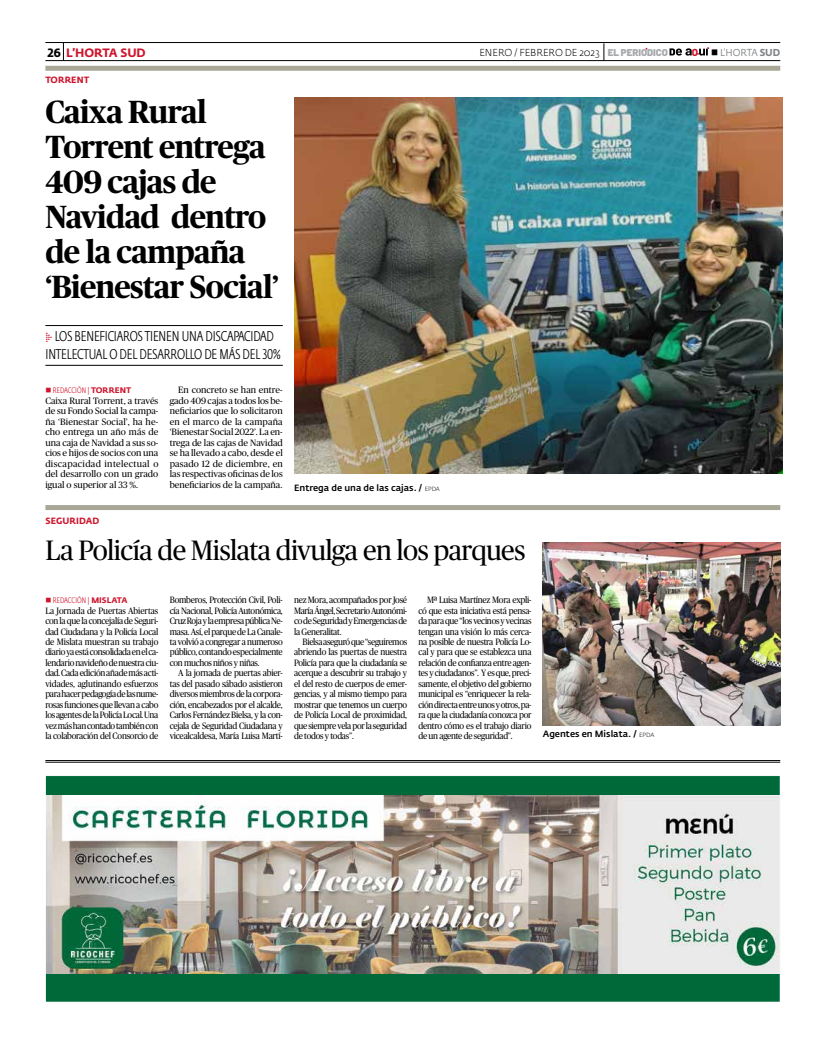
<style>
.page{position:relative;width:820px;height:1049px;background:#fff}
.page>*{position:absolute;margin:0;border:0;box-sizing:border-box;transform-origin:0 0}
.t1{font:700 32px/35px "Publico";letter-spacing:-.02em;color:#000}
.t2{font:28px "Publico";letter-spacing:-.02em;color:#000}
.t3{font:300 14px/18px "Fedra Sans Cond Std";letter-spacing:-.01em;color:#000}
.t4{font:700 12px "Fedra Sans Std";letter-spacing:-.005em;color:#ce152d}
.t5{font:800 10.1px "Barlow";color:#ce152d}
.t6{font:300 10px "Fedra Sans Std";letter-spacing:-.005em;color:#000}
.t7{font:10px "Fedra Sans Std";letter-spacing:-.025em;color:#808285;scale:.95 1}
.t8{font:9.2px/10.5px "Publico";letter-spacing:-.03em;color:#000;text-align:justify;scale:.92 1}
.t9{font:9.2px/10.5px "Publico";letter-spacing:-.03em;color:#000;text-align:justify}
.t10{font:500 9px "Fedra Sans Std";color:#000}
.t11{font:700 9px "Fedra Sans Std";letter-spacing:.005em;color:#ce152d}
.t12{font:300 8px "Fedra Sans Cond Std";letter-spacing:.01em;color:#ce152d}
.s1{color:#000}
.s2{font-size:18px}
.s3{font-family:"Barlow";font-weight:900;font-size:9.8px;color:#a7a9ac}
.s4{font-weight:700}
.s5{font-family:"Unit Slab Pro";font-weight:100;color:#ce152d}
.s6{font-family:"Fedra Sans Std";font-weight:700}
.s7{font-weight:300;font-size:6px}
</style>
<div class="page">
<hr style="left:45px;top:42px;width:735px;height:1px;background:#000">
<hr style="left:45px;top:60px;width:735px;height:1px;background:#000">
<svg style="left:669px;top:47px;width:39px;height:9px"></svg>
<svg style="left:63px;top:43px;width:1px;height:17px"></svg>
<img style="left:542px;top:542px;width:238px;height:184px">
<div style="left:45px;top:505px;width:735px;height:5px;background:#a9a897"></div>
<img style="left:294px;top:97px;width:488px;height:377px">
<hr style="left:45px;top:325px;width:238px;height:1px;background:#000">
<hr style="left:45px;top:365px;width:238px;height:1px;background:#000">
<div style="left:45px;top:66px;width:735px;height:5px;background:#a9a897"></div>
<div style="left:45px;top:775px;width:735px;height:227px;background:#006939"></div>
<img style="left:47px;top:795px;width:731px;height:179px">
<div style="left:45px;top:775px;width:735px;height:227px;border:1px solid #fff"></div>
<hr style="left:45px;top:760px;width:735px;height:1px;background:#000">
<hr style="left:45px;top:762px;width:735px;height:1px;background:#000">
<h3 class="t4" style="left:47px;top:45px;width:56px"><span class="s1">26</span> L’HORTA</h3>
<h3 class="t4" style="left:120px;top:45px;width:25px">SUD</h3>
<p class="t6" style="left:479px;top:46px;width:190px">ENERO / FEBRERO DE 2023 <span class="s2">|</span> <span class="s3">EL PERIoDICo</span></p>
<p class="t5" style="left:691px;top:44px;width:8px">O</p>
<p class="t7" style="left:710px;top:46px;width:73px"><span class="s1">■</span> L’HORTA <span class="s4">SUD</span></p>
<p class="t11" style="left:45px;top:74px;width:20px">TORRE</p>
<p class="t11" style="left:77px;top:74px;width:14px">NT</p>
<h1 class="t1" style="left:45px;top:94px;width:235px">Caixa Rural<br>Torrent entrega<br>409 cajas de<br>Navidad dentro de la campaña ‘Bienestar Social’</h1>
<h3 class="t3" style="left:45px;top:328px;width:236px"><span class="s5">▶</span> LOS BENEFICIAROS TIENEN UNA DISCAPACIDAD<br>INTELECTUAL O DEL DESARROLLO DE MÁS DEL 30%</h3>
<p class="t12" style="left:53px;top:386px;width:80px">REDACCIÓN | <span class="s6">TO RRENT</span></p>
<p class="t9" style="left:45px;top:395px;width:114px">Caixa Rural Torrent, a través de su Fondo Social la campa&shy;ña ‘Bienestar Social’, ha he&shy;cho entrega un año más de una caja de Navidad a sus so&shy;cios e hijos de socios con una discapacidad intelectual o del desarrollo con un grado igual o superior al 33 %.</p>
<p class="t9" style="left:170px;top:385px;width:114px;text-indent:9px">En concreto se han entre&shy;gado 409 cajas a todos los be&shy;neficiarios que lo solicitaron en el marco de la campaña ‘Bienestar Social 2022’. La en&shy;trega de las cajas de Navidad se ha llevado a cabo, desde el pasado 12 de diciembre, en las respectivas oficinas de los beneficiarios de la campaña.</p>
<p class="t10" style="left:294px;top:482px;width:136px">Entrega de una de las cajas. / <span class="s7">EPDA</span></p>
<p class="t11" style="left:45px;top:515px;width:55px">SEGURIDAD</p>
<h2 class="t2" style="left:45px;top:534px;width:481px">La Policía de Mislata divulga en los parques</h2>
<p class="t12" style="left:53px;top:595px;width:76px">REDACCIÓN | <span class="s6">M ISLATA</span></p>
<p class="t8" style="left:45px;top:605px;width:124px">La Jornada de Puertas Abiertas con la que la concejalía de Seguri&shy;dad Ciudadana y la Policía Local de Mislata muestran su trabajo diario ya está consolidada en el ca&shy;lendario navideño de nuestra ciu&shy;dad. Cada edición añade más acti&shy;vidades, aglutinando esfuerzos para hacer pedagogía de las nume&shy;rosas funciones que llevan a cabo los agentes de la Policía Local. Una vez más han contado también con la colaboración del Consorcio de</p>
<p class="t8" style="left:170px;top:594px;width:124px">Bomberos, Protección Civil, Poli&shy;cía Nacional, Policía Autonómica, Cruz Roja y la empresa pública Ne&shy;masa. Así, el parque de La Canale&shy;ta volvió a congregar a numeroso público, contando especialmente con muchos niños y niñas.</p>
<p class="t8" style="left:170px;top:668px;width:124px;text-indent:9px">A la jornada de puertas abier&shy;tas del pasado sábado asistieron diversos miembros de la corpora&shy;ción, encabezados por el alcalde, Carlos Fernández Bielsa, y la con&shy;cejala de Seguridad Ciudadana y vicealcaldesa, María Luisa Martí-</p>
<p class="t8" style="left:294px;top:594px;width:124px">nez Mora, acompañados por José María Ángel, Secretario Autonómi&shy;co de Seguridad y Emergencias de la Generalitat.</p>
<p class="t8" style="left:294px;top:636px;width:124px;text-indent:9px">Bielsa aseguró que “seguiremos abriendo las puertas de nuestra Policía para que la ciudadanía se acerque a descubrir su trabajo y el del resto de cuerpos de emer&shy;gencias, y al mismo tiempo para mostrar que tenemos un cuerpo de Policía Local de proximidad, que siempre vela por la seguridad de todos y todas”.</p>
<p class="t8" style="left:418px;top:594px;width:124px;text-indent:9px">Mª Luisa Martínez Mora expli&shy;có que esta iniciativa está pensa&shy;da para que “los vecinos y vecinas tengan una visión lo más cerca&shy;na posible de nuestra Policía Lo&shy;cal y para que se establezca una relación de confianza entre agen&shy;tes y ciudadanos”. Y es que, preci&shy;samente, el objetivo del gobierno municipal es “enriquecer la rela&shy;ción directa entre unos y otros, pa&shy;ra que la ciudadanía conozca por dentro cómo es el trabajo diario de un agente de seguridad”.</p>
<p class="t10" style="left:542px;top:728px;width:101px">Agentes en Mislata. / <span class="s7">EPDA</span></p>
</div>
